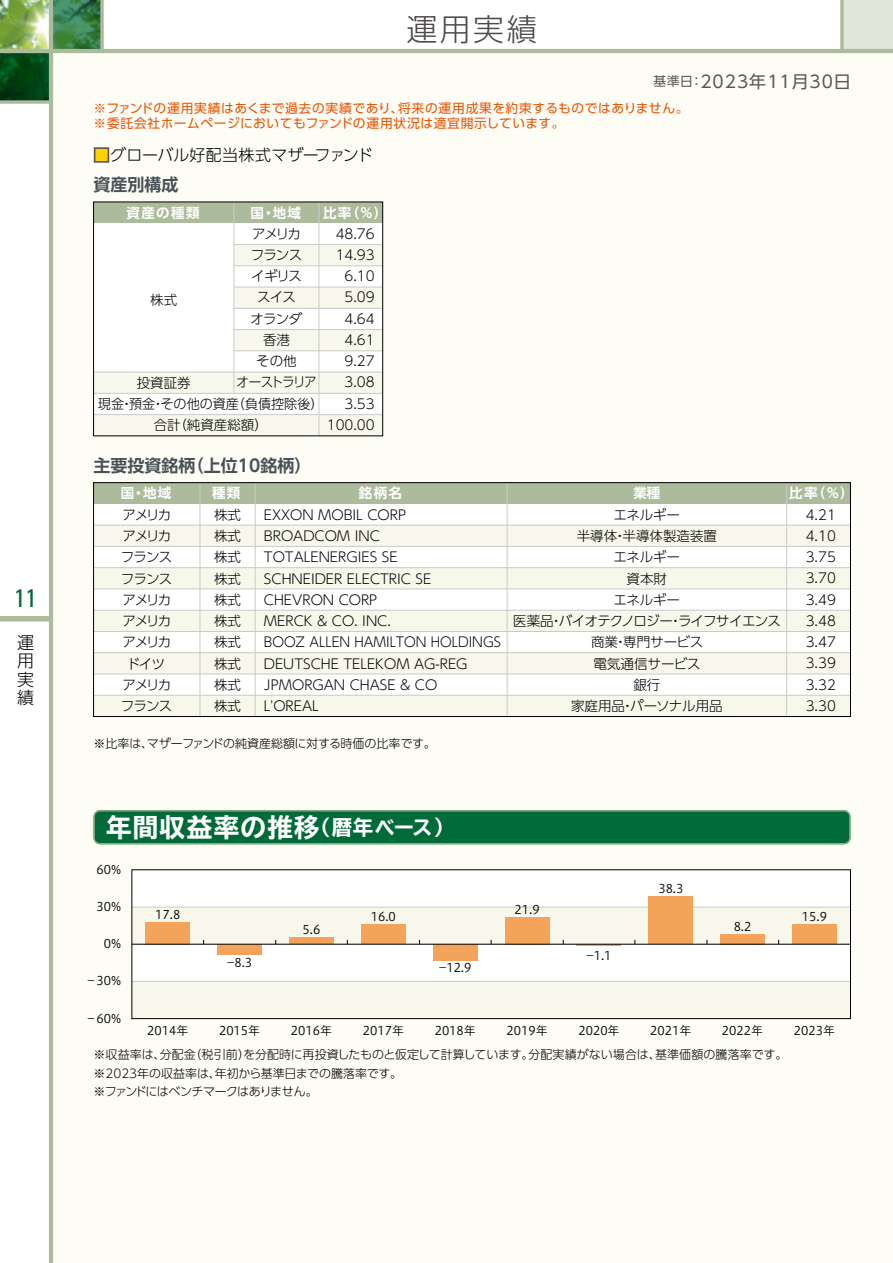
<style>
.page{position:relative;width:893px;height:1263px;background:#fff}
.page>*{position:absolute;margin:0;border:0;box-sizing:border-box;transform-origin:0 0}
.t1{font:300 30.9px "UD Shin Go Pro";color:#4c4948}
.t2{font:700 expanded 25.5px "TBUD Go Std";letter-spacing:.05em;color:#fff}
.t3{font:condensed 25.5px "Univers";color:#006b38}
.t4{font:700 16.95px "UD Shin Go Pro De";color:#485157}
.t5{font:16.95px "UD Shin Go Pro";letter-spacing:.06em;color:#595757}
.t6{font:300 16.95px/18.6px "UD Shin Go Pro";color:#000;text-align:justify}
.t7{font:300 15.9px "UD Shin Go Pro";color:#000}
.t8{font:300 13.5px/21.3px "UD Shin Go Pro";color:#000;text-align:justify}
.t9{font:300 13.5px/21.3px "UD Shin Go Pro";letter-spacing:-.095em;color:#000;text-align:center}
.t10{font:300 13.5px/21.3px "UD Shin Go Pro";letter-spacing:-.065em;color:#000;text-align:center}
.t11{font:700 13.5px "UD Shin Go Pro De";letter-spacing:.1em;color:#fff}
.t12{font:12.75px/14.9px "UD Shin Go Pro";letter-spacing:.045em;color:#ea5504}
.t13{font:300 12px/19.2px "UD Shin Go Pro";letter-spacing:-.01em;color:#000}
.t14{font:12px "Hiragino UD Sans Std W3";color:#000}
.t15{font:300 12px "UD Shin Go Pro";letter-spacing:-.055em;color:#000}
.s1{font-size:12.75px}
.s2{color:#fdd000}
.s3{font-size:20.4px}
</style>
<div class="page">
<img style="left:0;top:0;width:49px;height:49px">
<svg style="left:53px;top:0;width:47px;height:49px;background:#3b804d"></svg>
<svg style="left:0;top:53px;width:49px;height:47px;background:#004515"></svg>
<div style="left:51px;top:51px;width:842px;height:1212px;background:#fdfcf5"></div>
<div style="left:842px;top:0;width:51px;height:51px;background:#e1e6db"></div>
<hr style="left:892px;top:0;width:1px;height:51px;background:#cdd4c2">
<svg style="left:840px;top:0;width:4px;height:49px"></svg>
<div style="left:0;top:616px;width:51px;height:5px;background:#adbb9d"></div>
<hr style="left:49px;top:0;width:4px;height:1263px;background:#adbb9d">
<hr style="left:0;top:49px;width:893px;height:4px;background:#adbb9d">
<svg style="left:0;top:100px;width:49px;height:4px"></svg>
<svg style="left:100px;top:0;width:4px;height:49px"></svg>
<svg style="left:94px;top:810px;width:756px;height:34px;background:#0b703e"></svg>
<div style="left:132px;top:870px;width:718px;height:148px;background:#fff"></div>
<div style="left:132px;top:981px;width:718px;height:37px;background:#f8f7eb"></div>
<div style="left:132px;top:907px;width:718px;height:37px;background:#f8f7eb"></div>
<hr style="left:132px;top:907px;width:718px;height:1px;background:#c9caca">
<hr style="left:132px;top:981px;width:718px;height:1px;background:#c9caca">
<div style="left:132px;top:869px;width:719px;height:150px;border:1px solid #000"></div>
<div style="left:792px;top:924px;width:45px;height:20px;background:#f4a45a"></div>
<div style="left:720px;top:934px;width:45px;height:10px;background:#f4a45a"></div>
<div style="left:649px;top:897px;width:44px;height:47px;background:#f4a45a"></div>
<div style="left:505px;top:917px;width:44px;height:27px;background:#f4a45a"></div>
<div style="left:433px;top:944px;width:44px;height:16px;background:#f4a45a"></div>
<div style="left:361px;top:924px;width:45px;height:20px;background:#f4a45a"></div>
<div style="left:289px;top:937px;width:45px;height:7px;background:#f4a45a"></div>
<div style="left:217px;top:944px;width:45px;height:10px;background:#f4a45a"></div>
<div style="left:146px;top:922px;width:44px;height:22px;background:#f4a45a"></div>
<hr style="left:132px;top:944px;width:718px;height:1px;background:#000">
<div style="left:94px;top:202px;width:289px;height:21px;background:#adbb9d"></div>
<div style="left:94px;top:223px;width:289px;height:212px;background:#fff"></div>
<div style="left:234px;top:244px;width:149px;height:22px;background:#f8f7eb"></div>
<div style="left:234px;top:287px;width:149px;height:21px;background:#f8f7eb"></div>
<div style="left:234px;top:330px;width:149px;height:21px;background:#f8f7eb"></div>
<div style="left:94px;top:372px;width:289px;height:21px;background:#f8f7eb"></div>
<div style="left:94px;top:415px;width:289px;height:21px;background:#f8f7eb"></div>
<hr style="left:234px;top:244px;width:149px;height:1px;background:#c9caca">
<hr style="left:234px;top:265px;width:149px;height:1px;background:#c9caca">
<hr style="left:234px;top:287px;width:149px;height:1px;background:#c9caca">
<hr style="left:234px;top:308px;width:149px;height:1px;background:#c9caca">
<hr style="left:234px;top:329px;width:149px;height:1px;background:#c9caca">
<hr style="left:234px;top:350px;width:149px;height:1px;background:#c9caca">
<hr style="left:94px;top:372px;width:289px;height:1px;background:#c9caca">
<hr style="left:94px;top:393px;width:289px;height:1px;background:#c9caca">
<hr style="left:94px;top:414px;width:289px;height:1px;background:#c9caca">
<hr style="left:233px;top:202px;width:1px;height:191px;background:#c9caca">
<hr style="left:319px;top:202px;width:1px;height:234px;background:#c9caca">
<div style="left:94px;top:483px;width:756px;height:21px;background:#adbb9d"></div>
<div style="left:94px;top:504px;width:756px;height:212px;background:#fff"></div>
<div style="left:94px;top:525px;width:756px;height:21px;background:#f8f7eb"></div>
<div style="left:94px;top:568px;width:756px;height:21px;background:#f8f7eb"></div>
<div style="left:94px;top:610px;width:756px;height:21px;background:#f8f7eb"></div>
<div style="left:94px;top:653px;width:756px;height:21px;background:#f8f7eb"></div>
<div style="left:94px;top:695px;width:756px;height:21px;background:#f8f7eb"></div>
<hr style="left:94px;top:525px;width:756px;height:1px;background:#c9caca">
<hr style="left:94px;top:546px;width:756px;height:1px;background:#c9caca">
<hr style="left:94px;top:567px;width:756px;height:1px;background:#c9caca">
<hr style="left:94px;top:588px;width:756px;height:1px;background:#c9caca">
<hr style="left:94px;top:610px;width:756px;height:1px;background:#c9caca">
<hr style="left:94px;top:631px;width:756px;height:1px;background:#c9caca">
<hr style="left:94px;top:652px;width:756px;height:1px;background:#c9caca">
<hr style="left:94px;top:674px;width:756px;height:1px;background:#c9caca">
<hr style="left:94px;top:695px;width:756px;height:1px;background:#c9caca">
<hr style="left:200px;top:483px;width:1px;height:233px;background:#c9caca">
<hr style="left:786px;top:483px;width:1px;height:233px;background:#c9caca">
<hr style="left:507px;top:483px;width:1px;height:233px;background:#c9caca">
<hr style="left:255px;top:483px;width:1px;height:233px;background:#c9caca">
<div style="left:93px;top:482px;width:758px;height:235px;border:1px solid #000"></div>
<div style="left:93px;top:202px;width:290px;height:234px;border:1px solid #000"></div>
<div style="left:94px;top:147px;width:15px;height:16px;border:2px solid #595757"></div>
<h2 class="t3" style="left:14px;top:582px;width:24px">11</h2>
<p class="t6" style="left:17px;top:632px;width:18px">運用実績</p>
<h1 class="t1" style="left:407px;top:4px;width:132px">運用実績</h1>
<p class="t5" style="left:653px;top:68px;width:199px"><span class="s1">基準日：</span>2023年11月30日</p>
<p class="t12" style="left:94px;top:101px;width:597px">※ファンドの運用実績はあくまで過去の実績であり、将来の運用成果を約束するものではありません。※委託会社ホームページにおいてもファンドの運用状況は適宜開示しています。</p>
<p class="t7" style="left:94px;top:142px;width:281px"><span class="s2">■</span>グローバル好配当株式マザーファンド</p>
<p class="t4" style="left:94px;top:171px;width:87px">資産別構成</p>
<p class="t11" style="left:126px;top:201px;width:75px">資産の種類</p>
<p class="t11" style="left:251px;top:201px;width:52px">国・地域</p>
<p class="t11" style="left:323px;top:201px;width:66px">比率（％）</p>
<p class="t8" style="left:150px;top:289px;width:28px">株式</p>
<p class="t8" style="left:137px;top:372px;width:55px">投資証券</p>
<p class="t10" style="left:236px;top:222px;width:82px">アメリカ<br>フランス<br>イギリス<br>スイス<br>オランダ<br>香港<br>その他<br>オーストラリア</p>
<p class="t8" style="left:98px;top:392px;width:227px;text-align:center">現金・預金・その他の資産（負債控除後）合計（純資産総額）</p>
<p class="t4" style="left:94px;top:452px;width:219px">主要投資銘柄（上位10銘柄）</p>
<p class="t8" style="left:327px;top:222px;width:50px;text-align:right">48.76<br>14.93<br>6.10<br>5.09<br>4.64<br>4.61<br>9.27<br>3.08<br>3.53<br>100.00</p>
<p class="t11" style="left:359px;top:482px;width:45px">銘柄名</p>
<p class="t11" style="left:121px;top:482px;width:52px">国・地域</p>
<p class="t11" style="left:212px;top:482px;width:30px">種類</p>
<p class="t11" style="left:633px;top:482px;width:28px">業種</p>
<p class="t11" style="left:789px;top:482px;width:66px">比率（％）</p>
<p class="t9" style="left:121px;top:504px;width:53px">アメリカアメリカフランスフランスアメリカアメリカアメリカドイツアメリカフランス</p>
<p class="t8" style="left:214px;top:504px;width:28px">株式株式株式株式株式株式株式株式株式株式</p>
<p class="t8" style="left:513px;top:504px;width:269px;text-align:center">エネルギー<br>半導体・半導体製造装置<br>エネルギー<br>資本財<br>エネルギー<br>医薬品・バイオテクノロジー・ライフサイエンス商業・専門サービス<br>電気通信サービス<br>銀行<br>家庭用品・パーソナル用品</p>
<p class="t8" style="left:806px;top:503px;width:32px">4.21<br>4.10<br>3.75<br>3.70<br>3.49<br>3.48<br>3.47<br>3.39<br>3.32<br>3.30</p>
<p class="t8" style="left:264px;top:503px;width:238px;text-align:left">EXXON MOBIL CORP<br>BROADCOM INC<br>TOTALENERGIES SE<br>SCHNEIDER ELECTRIC SE<br>CHEVRON CORP<br>MERCK &amp; CO. INC.<br>BOOZ ALLEN HAMILTON HOLDINGS<br>DEUTSCHE TELEKOM AG-REG<br>JPMORGAN CHASE &amp; CO<br>L'OREAL</p>
<p class="t13" style="left:94px;top:734px;width:344px">※比率は、マザーファンドの純資産総額に対する時価の比率です。</p>
<h2 class="t2" style="left:106px;top:813px;width:349px">年間収益率の推移<span class="s3">（暦年ベース）</span></h2>
<p class="t14" style="left:96px;top:860px;width:26px">60%</p>
<p class="t14" style="left:96px;top:897px;width:26px">30%</p>
<p class="t14" style="left:104px;top:935px;width:19px">0%</p>
<p class="t14" style="left:85px;top:972px;width:38px">－30%</p>
<p class="t14" style="left:85px;top:1009px;width:38px">－60%</p>
<p class="t14" style="left:155px;top:905px;width:27px">17.8</p>
<p class="t14" style="left:227px;top:953px;width:27px">-8.3</p>
<p class="t14" style="left:303px;top:920px;width:19px">5.6</p>
<p class="t14" style="left:371px;top:907px;width:27px">16.0</p>
<p class="t14" style="left:439px;top:959px;width:34px">-12.9</p>
<p class="t14" style="left:515px;top:900px;width:27px">21.9</p>
<p class="t14" style="left:586px;top:946px;width:27px">-1.1</p>
<p class="t14" style="left:658px;top:880px;width:27px">38.3</p>
<p class="t14" style="left:734px;top:917px;width:19px">8.2</p>
<p class="t14" style="left:802px;top:908px;width:27px">15.9</p>
<p class="t14" style="left:147px;top:1022px;width:43px">2014年</p>
<p class="t14" style="left:219px;top:1022px;width:43px">2015年</p>
<p class="t14" style="left:291px;top:1022px;width:43px">2016年</p>
<p class="t14" style="left:363px;top:1022px;width:43px">2017年</p>
<p class="t14" style="left:435px;top:1022px;width:43px">2018年</p>
<p class="t14" style="left:507px;top:1022px;width:43px">2019年</p>
<p class="t14" style="left:578px;top:1022px;width:43px">2020年</p>
<p class="t14" style="left:650px;top:1022px;width:43px">2021年</p>
<p class="t14" style="left:722px;top:1022px;width:43px">2022年</p>
<p class="t14" style="left:794px;top:1022px;width:43px">2023年</p>
<p class="t13" style="left:94px;top:1044px;width:695px">※収益率は、分配金（税引前）を分配時に再投資したものと仮定して計算しています。分配実績がない場合は、基準価額の騰落率です。※2023年の収益率は、年初から基準日までの騰落率です。</p>
<p class="t15" style="left:94px;top:1082px;width:226px">※ファンドにはベンチマークはありません。</p>
</div>
